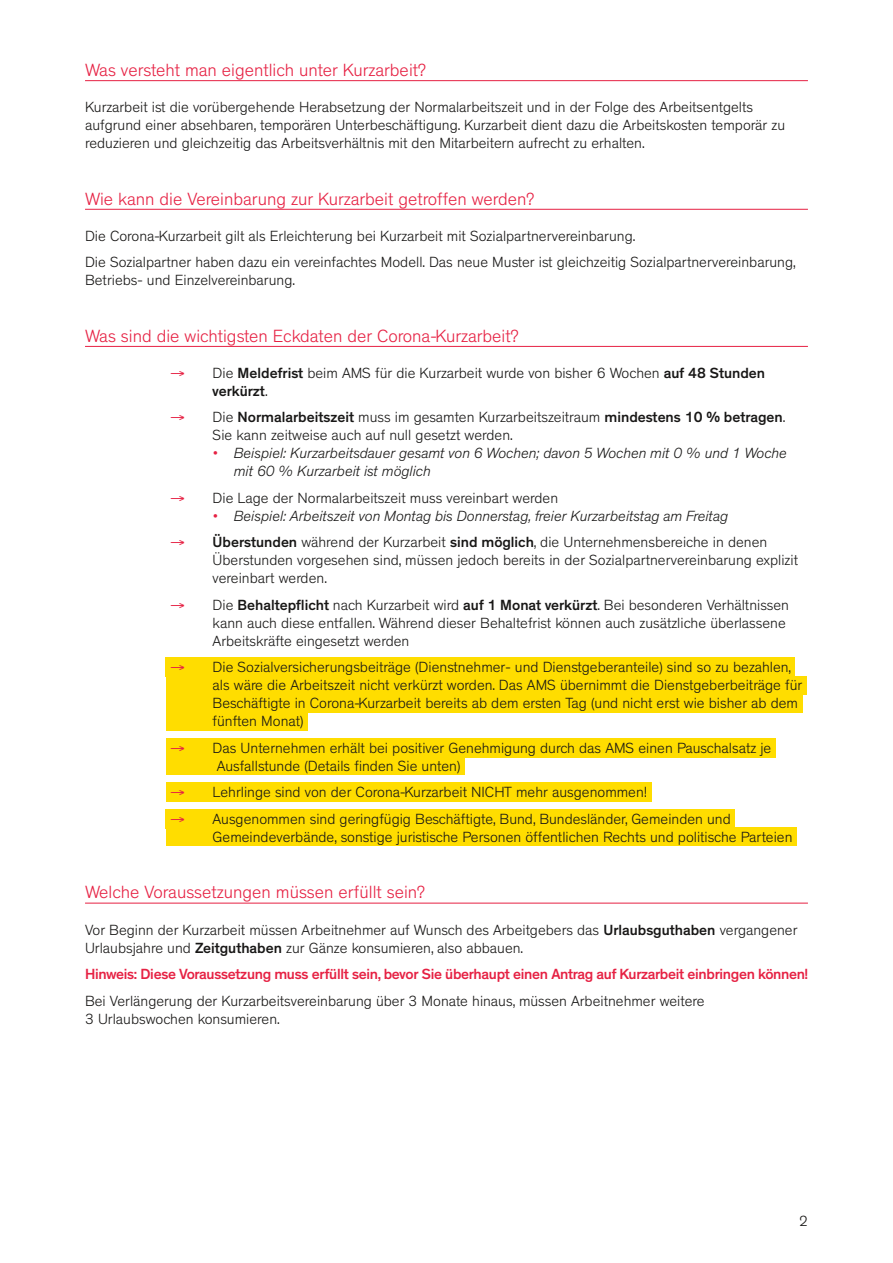
<style>
.page{position:relative;width:893px;height:1263px;background:#fff}
.page>*{position:absolute;margin:0;border:0;box-sizing:border-box;transform-origin:0 0}
.t1{font:300 18px "Theinhardt";color:#e62143}
.t2{font:300 15px/18px "Theinhardt";color:#181716}
.t3{font:italic 300 15px/18px "Theinhardt";color:#181716}
.t4{font:500 15px "Theinhardt";letter-spacing:-.02em;color:#e62143}
.s1{color:#e62143}
.s2{font-weight:500}
</style>
<div class="page">
<hr style="left:85px;top:80px;width:723px;height:1px;background:#e62143">
<hr style="left:85px;top:209px;width:723px;height:1px;background:#e62143">
<hr style="left:85px;top:346px;width:723px;height:1px;background:#e62143">
<div style="left:166px;top:657px;width:629px;height:20px;background:#fd0"></div>
<div style="left:166px;top:676px;width:640px;height:19px;background:#fd0"></div>
<div style="left:166px;top:694px;width:636px;height:19px;background:#fd0"></div>
<div style="left:166px;top:712px;width:142px;height:19px;background:#fd0"></div>
<div style="left:166px;top:738px;width:610px;height:19px;background:#fd0"></div>
<div style="left:166px;top:756px;width:299px;height:19px;background:#fd0"></div>
<div style="left:166px;top:782px;width:486px;height:20px;background:#fd0"></div>
<div style="left:166px;top:809px;width:569px;height:19px;background:#fd0"></div>
<div style="left:166px;top:827px;width:631px;height:19px;background:#fd0"></div>
<hr style="left:85px;top:903px;width:723px;height:1px;background:#e62143">
<p class="t1" style="left:85px;top:59px;width:342px">Was versteht man eigentlich unter Kurzarbeit?</p>
<p class="t2" style="left:85px;top:98px;width:702px">Kurzarbeit ist die vorübergehende Herabsetzung der Normalarbeitszeit und in der Folge des Arbeitsentgelts aufgrund einer absehbaren, temporären Unterbeschäftigung. Kurzarbeit dient dazu die Arbeitskosten temporär zu reduzieren und gleichzeitig das Arbeitsverhältnis mit den Mitarbeitern aufrecht zu erhalten.</p>
<p class="t1" style="left:85px;top:188px;width:451px">Wie kann die Vereinbarung zur Kurzarbeit getroffen werden?</p>
<p class="t2" style="left:85px;top:223px;width:712px;line-height:26.5px">Die Corona-Kurzarbeit gilt als Erleichterung bei Kurzarbeit mit Sozialpartnervereinbarung.<br>Die Sozialpartner haben dazu ein vereinfachtes Modell. Das neue Muster ist gleichzeitig Sozialpartnervereinbarung,</p>
<p class="t2" style="left:85px;top:271px;width:212px">Betriebs- und Einzelvereinbarung.</p>
<p class="t1" style="left:85px;top:325px;width:435px">Was sind die wichtigsten Eckdaten der Corona-Kurzarbeit?</p>
<p class="t2" style="left:213px;top:364px;width:554px;text-indent:-43px"><span class="s1">→</span> Die <span class="s2">Meldefrist</span> beim AMS für die Kurzarbeit wurde von bisher 6 Wochen <span class="s2">auf 48 Stunden verkürzt</span>.</p>
<p class="t2" style="left:213px;top:408px;width:574px;text-indent:-43px"><span class="s1">→</span> Die <span class="s2">Normalarbeitszeit</span> muss im gesamten Kurzarbeitszeitraum <span class="s2">mindestens 10 % betragen</span>.<br>Sie kann zeitweise auch auf null gesetzt werden.</p>
<p class="t3" style="left:234px;top:444px;width:554px;text-indent:-21px"><span class="s1">•</span> Beispiel: Kurzarbeitsdauer gesamt von 6 Wochen; davon 5 Wochen mit 0 % und 1 Woche mit 60 % Kurzarbeit ist möglich</p>
<p class="t2" style="left:170px;top:489px;width:390px"><span class="s1">→</span> Die Lage der Normalarbeitszeit muss vereinbart werden</p>
<p class="t3" style="left:213px;top:507px;width:517px"><span class="s1">•</span> Beispiel: Arbeitszeit von Montag bis Donnerstag, freier Kurzarbeitstag am Freitag</p>
<p class="t2" style="left:213px;top:533px;width:587px;text-indent:-43px"><span class="s1">→</span> <span class="s2">Überstunden</span> während der Kurzarbeit <span class="s2">sind möglich</span>, die Unternehmensbereiche in denen<br>Überstunden vorgesehen sind, müssen jedoch bereits in der Sozialpartnervereinbarung explizit vereinbart werden.</p>
<p class="t2" style="left:213px;top:596px;width:578px;text-indent:-43px"><span class="s1">→</span> Die <span class="s2">Behaltepflicht</span> nach Kurzarbeit wird <span class="s2">auf 1 Monat verkürzt</span>. Bei besonderen Verhältnissen kann auch diese entfallen. Während dieser Behaltefrist können auch zusätzliche überlassene<br>Arbeitskräfte eingesetzt werden</p>
<p class="t2" style="left:213px;top:658px;width:591px;text-indent:-43px"><span class="s1">→</span> Die Sozialversicherungsbeiträge (Dienstnehmer- und Dienstgeberanteile) sind so zu bezahlen, als wäre die Arbeitszeit nicht verkürzt worden. Das AMS übernimmt die Dienstgeberbeiträge für Beschäftigte in Corona-Kurzarbeit bereits ab dem ersten Tag (und nicht erst wie bisher ab dem fünften Monat)</p>
<p class="t2" style="left:217px;top:739px;width:556px;text-indent:-47px"><span class="s1">→</span> Das Unternehmen erhält bei positiver Genehmigung durch das AMS einen Pauschalsatz je<br>Ausfallstunde (Details finden Sie unten)</p>
<p class="t2" style="left:170px;top:783px;width:479px"><span class="s1">→</span> Lehrlinge sind von der Corona-Kurzarbeit NICHT mehr ausgenommen!</p>
<p class="t2" style="left:213px;top:810px;width:581px;text-indent:-43px"><span class="s1">→</span> Ausgenommen sind geringfügig Beschäftigte, Bund, Bundesländer, Gemeinden und<br>Gemeindeverbände, sonstige juristische Personen öffentlichen Rechts und politische Parteien</p>
<p class="t1" style="left:85px;top:882px;width:342px">Welche Voraussetzungen müssen erfüllt sein?</p>
<p class="t2" style="left:85px;top:921px;width:714px">Vor Beginn der Kurzarbeit müssen Arbeitnehmer auf Wunsch des Arbeitgebers das <span class="s2">Urlaubsguthaben</span> vergangener<br>Urlaubsjahre und <span class="s2">Zeitguthaben</span> zur Gänze konsumieren, also abbauen.</p>
<p class="t4" style="left:85px;top:965px;width:724px">Hinweis: Diese Voraussetzung muss erfüllt sein, bevor Sie überhaupt einen Antrag auf Kurzarbeit einbringen können!</p>
<p class="t2" style="left:85px;top:992px;width:621px">Bei Verlängerung der Kurzarbeitsvereinbarung über 3 Monate hinaus, müssen Arbeitnehmer weitere<br>3 Urlaubswochen konsumieren.</p>
<p class="t2" style="left:799px;top:1212px;width:10px">2</p>
</div>
